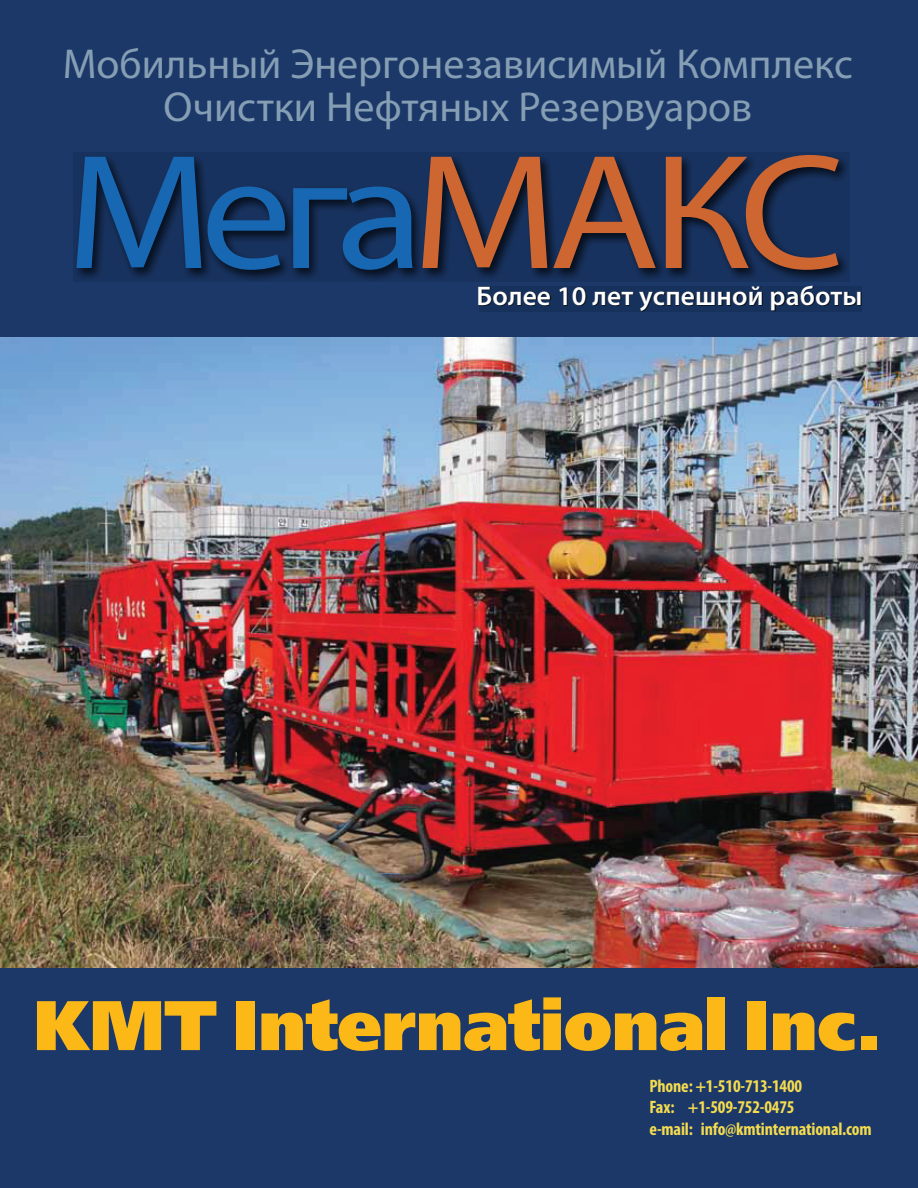
<style>
.page{position:relative;width:918px;height:1188px;background:#1b3869}
.page>*{position:absolute;margin:0;border:0;box-sizing:border-box;transform-origin:0 0}
.t1{font:165px "Myriad Pro";letter-spacing:-.06em;color:#1767b3;scale:1.1 1}
.t2{font:800 69.9px "Free Set C";letter-spacing:-.01em;color:#fbb817}
.t3{font:42px/42.6px "Myriad Pro";color:#859eb3;text-align:center}
.t4{font:600 27px "Myriad Pro";letter-spacing:.005em;color:#fff}
.t5{font:700 condensed 18px/21.6px "Myriad Pro";letter-spacing:-.01em;color:#f4db4f}
.s1{color:#ce6632}
</style>
<div class="page">
<img style="left:0;top:337px;width:918px;height:631px">
<svg style="left:74px;top:153px;width:776px;height:129px"></svg>
<svg style="left:479px;top:286px;width:382px;height:26px;fill:#17315d"></svg>
<h3 class="t3" style="left:63px;top:42px;width:792px">Мобильный Энергонезависимый Комплекс<br>Oчистки Нефтяных Резервуаров</h3>
<h1 class="t1" style="left:66px;top:111px;width:709px">Мега<span class="s1">МАКС</span></h1>
<h3 class="t4" style="left:476px;top:279px;width:387px">Более 10 лет успешной работы</h3>
<h2 class="t2" style="left:33px;top:985px;width:850px">KMT International Inc.</h2>
<p class="t5" style="left:650px;top:1075px;width:224px">Phone: +1-510-713-1400<br>Fax: +1-509-752-0475<br>e-mail: info@kmtinternational.com</p>
</div>
